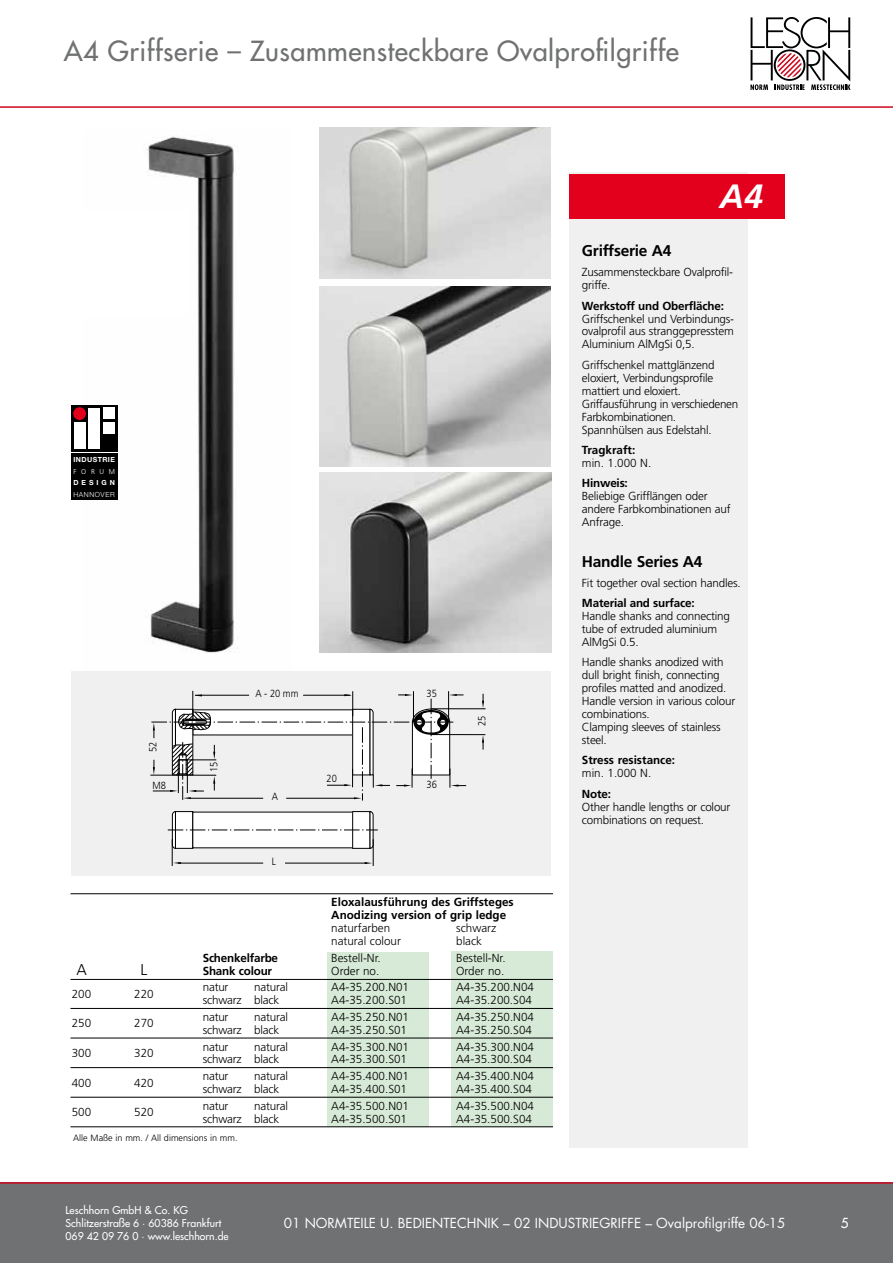
<style>
.page{position:relative;width:893px;height:1263px;background:#fff}
.page>*{position:absolute;margin:0;border:0;box-sizing:border-box;transform-origin:0 0}
.t1{font:italic 700 33.75px "Frutiger LT Std";color:#fff}
.t2{font:500 27px "Futura Std";letter-spacing:.02em;color:#707172}
.t3{font:700 15.6px "Frutiger LT Std";letter-spacing:-.015em;color:#000}
.t4{font:300 15.6px "Frutiger";color:#000}
.t5{font:13.5px "Futura Std";color:#fff}
.t6{font:500 13.5px "Futura Std";color:#fff}
.t7{font:300 11.7px/12.9px "Frutiger";letter-spacing:-.015em;color:#000}
.t8{font:700 11.7px/12.9px "Frutiger LT Std";letter-spacing:-.015em;color:#000}
.t9{font:500 10.5px/12.6px "Futura Std";color:#fff}
.t10{font:300 10.35px "Frutiger";color:#000;scale:.9 1}
.t11{font:300 9px "Frutiger";color:#000}
.t12{font:700 7.05px "Helvetica Neue";letter-spacing:.06em;color:#fff}
.t13{font:300 7.05px "Helvetica Neue";letter-spacing:.08em;color:#fff}
.t14{font:300 7.05px "Frutiger";letter-spacing:.67em;color:#fff}
.s1{font-weight:400}
</style>
<div class="page">
<div style="left:0;top:1182px;width:893px;height:81px;background:#707172"></div>
<hr style="left:0;top:1182px;width:893px;height:2px;background:#cd071e">
<hr style="left:0;top:106px;width:893px;height:2px;background:#cd071e">
<svg style="left:750px;top:17px;width:100px;height:73px"></svg>
<div style="left:569px;top:128px;width:179px;height:1020px;background:#f0f0f1"></div>
<div style="left:569px;top:174px;width:216px;height:44px;background:#e2001c"></div>
<div style="left:452px;top:951px;width:101px;height:175px;background:#d7ead7"></div>
<img style="left:147px;top:136px;width:91px;height:517px">
<div style="left:71px;top:671px;width:480px;height:205px;background:#f0f0f1"></div>
<hr style="left:150px;top:775px;width:66px;height:1px;background:#000">
<svg style="left:168px;top:811px;width:210px;height:55px"></svg>
<hr style="left:431px;top:708px;width:55px;height:1px;background:#000">
<hr style="left:431px;top:734px;width:54px;height:1px;background:#000">
<svg style="left:482px;top:694px;width:2px;height:14px"></svg>
<svg style="left:482px;top:735px;width:2px;height:15px"></svg>
<svg style="left:151px;top:691px;width:315px;height:109px"></svg>
<img style="left:320px;top:473px;width:231px;height:180px">
<img style="left:319px;top:286px;width:232px;height:180px">
<img style="left:320px;top:128px;width:231px;height:151px">
<div style="left:328px;top:952px;width:101px;height:174px;background:#d7ead7"></div>
<div style="left:71px;top:405px;width:47px;height:47px;background:#000"></div>
<div style="left:74px;top:422px;width:11px;height:27px;background:#fff"></div>
<div style="left:89px;top:408px;width:11px;height:41px;background:#fff"></div>
<div style="left:103px;top:422px;width:12px;height:12px;background:#fff"></div>
<div style="left:103px;top:408px;width:12px;height:11px;background:#fff"></div>
<div style="left:73px;top:407px;width:13px;height:13px;background:#e2001a;border-radius:50%"></div>
<div style="left:71px;top:453px;width:47px;height:47px;background:#000"></div>
<hr style="left:70px;top:893px;width:483px;height:1px;background:#000">
<hr style="left:70px;top:979px;width:483px;height:1px;background:#000">
<hr style="left:70px;top:1008px;width:483px;height:1px;background:#000">
<hr style="left:70px;top:1038px;width:483px;height:1px;background:#000">
<hr style="left:70px;top:1067px;width:483px;height:1px;background:#000">
<hr style="left:70px;top:1097px;width:483px;height:1px;background:#000">
<hr style="left:70px;top:1126px;width:483px;height:1px;background:#000">
<div style="left:43px;top:210px;width:146px;height:107px;background:#fff"></div>
<div style="left:554px;top:119px;width:236px;height:53px;background:#fff"></div>
<h2 class="t2" style="left:64px;top:34px;width:617px">A4 Griffserie – Zusammensteckbare Ovalprofilgriffe</h2>
<h1 class="t1" style="left:720px;top:177px;width:45px">A4</h1>
<p class="t12" style="left:73px;top:455px;width:43px">INDUSTRIE</p>
<p class="t14" style="left:73px;top:468px;width:43px">FORUM</p>
<p class="t12" style="left:73px;top:478px;width:43px">DESIGN</p>
<p class="t13" style="left:73px;top:490px;width:43px">HANNOVER</p>
<p class="t10" style="left:255px;top:688px;width:49px">A - 20 mm</p>
<p class="t10" style="left:426px;top:688px;width:13px">35</p>
<p class="t10" style="left:147px;top:752px;width:13px;rotate:-90deg">52</p>
<p class="t10" style="left:152px;top:779px;width:16px">M8</p>
<p class="t10" style="left:426px;top:779px;width:13px">36</p>
<p class="t10" style="left:272px;top:791px;width:8px">A</p>
<p class="t10" style="left:208px;top:772px;width:13px;rotate:-90deg">15</p>
<p class="t10" style="left:327px;top:773px;width:13px">20</p>
<p class="t10" style="left:272px;top:856px;width:6px">L</p>
<p class="t10" style="left:476px;top:726px;width:13px;rotate:-90deg">25</p>
<p class="t8" style="left:331px;top:896px;width:184px">Eloxalausführung des Griffsteges<br>Anodizing version of grip ledge</p>
<p class="t7" style="left:331px;top:922px;width:60px">naturfarben</p>
<p class="t7" style="left:456px;top:922px;width:42px">schwarz</p>
<p class="t7" style="left:331px;top:934px;width:71px">natural colour</p>
<p class="t7" style="left:456px;top:934px;width:27px">black</p>
<p class="t8" style="left:203px;top:951px;width:77px">Schenkelfarbe</p>
<p class="t7" style="left:331px;top:951px;width:51px">Bestell-Nr.</p>
<p class="t7" style="left:456px;top:951px;width:51px">Bestell-Nr.</p>
<h3 class="t4" style="left:76px;top:960px;width:12px">A</h3>
<h3 class="t4" style="left:140px;top:960px;width:8px">L</h3>
<p class="t8" style="left:203px;top:964px;width:71px">Shank colour</p>
<p class="t7" style="left:331px;top:964px;width:50px">Order no.</p>
<p class="t7" style="left:456px;top:964px;width:50px">Order no.</p>
<p class="t7" style="left:72px;top:987px;width:21px">200</p>
<p class="t7" style="left:134px;top:987px;width:21px">220</p>
<p class="t7" style="left:203px;top:981px;width:27px">natur</p>
<p class="t7" style="left:254px;top:981px;width:35px">natural</p>
<p class="t7" style="left:331px;top:981px;width:79px">A4-35.200.N01</p>
<p class="t7" style="left:456px;top:981px;width:79px">A4-35.200.N04</p>
<p class="t7" style="left:203px;top:994px;width:78px">schwarz black</p>
<p class="t7" style="left:331px;top:994px;width:77px">A4-35.200.S01</p>
<p class="t7" style="left:456px;top:994px;width:77px">A4-35.200.S04</p>
<p class="t7" style="left:72px;top:1017px;width:21px">250</p>
<p class="t7" style="left:134px;top:1017px;width:21px">270</p>
<p class="t7" style="left:72px;top:1046px;width:21px">300</p>
<p class="t7" style="left:134px;top:1046px;width:21px">320</p>
<p class="t7" style="left:72px;top:1076px;width:21px">400</p>
<p class="t7" style="left:134px;top:1076px;width:21px">420</p>
<p class="t7" style="left:72px;top:1106px;width:21px">500</p>
<p class="t7" style="left:134px;top:1106px;width:21px">520</p>
<p class="t7" style="left:203px;top:1010px;width:27px">natur</p>
<p class="t7" style="left:254px;top:1010px;width:35px">natural</p>
<p class="t7" style="left:331px;top:1010px;width:79px">A4-35.250.N01</p>
<p class="t7" style="left:456px;top:1010px;width:79px">A4-35.250.N04</p>
<p class="t7" style="left:203px;top:1023px;width:78px">schwarz black</p>
<p class="t7" style="left:331px;top:1023px;width:77px">A4-35.250.S01</p>
<p class="t7" style="left:456px;top:1023px;width:77px">A4-35.250.S04</p>
<p class="t7" style="left:203px;top:1040px;width:27px">natur</p>
<p class="t7" style="left:254px;top:1040px;width:35px">natural</p>
<p class="t7" style="left:331px;top:1040px;width:79px">A4-35.300.N01</p>
<p class="t7" style="left:456px;top:1040px;width:79px">A4-35.300.N04</p>
<p class="t7" style="left:203px;top:1053px;width:78px">schwarz black</p>
<p class="t7" style="left:331px;top:1053px;width:77px">A4-35.300.S01</p>
<p class="t7" style="left:456px;top:1053px;width:77px">A4-35.300.S04</p>
<p class="t7" style="left:203px;top:1069px;width:27px">natur</p>
<p class="t7" style="left:254px;top:1069px;width:35px">natural</p>
<p class="t7" style="left:331px;top:1069px;width:79px">A4-35.400.N01</p>
<p class="t7" style="left:456px;top:1069px;width:79px">A4-35.400.N04</p>
<p class="t7" style="left:203px;top:1082px;width:78px">schwarz black</p>
<p class="t7" style="left:331px;top:1082px;width:77px">A4-35.400.S01</p>
<p class="t7" style="left:456px;top:1082px;width:77px">A4-35.400.S04</p>
<p class="t7" style="left:203px;top:1099px;width:27px">natur</p>
<p class="t7" style="left:254px;top:1099px;width:35px">natural</p>
<p class="t7" style="left:331px;top:1099px;width:79px">A4-35.500.N01</p>
<p class="t7" style="left:456px;top:1099px;width:79px">A4-35.500.N04</p>
<p class="t7" style="left:203px;top:1112px;width:78px">schwarz black</p>
<p class="t7" style="left:331px;top:1112px;width:77px">A4-35.500.S01</p>
<p class="t7" style="left:456px;top:1112px;width:77px">A4-35.500.S04</p>
<p class="t11" style="left:73px;top:1132px;width:166px">Alle Maße in mm. / All dimensions in mm.</p>
<h3 class="t3" style="left:582px;top:241px;width:91px">Griffserie A4</h3>
<p class="t7" style="left:582px;top:266px;width:153px">Zusammensteckbare Ovalprofil - griffe.</p>
<p class="t8" style="left:582px;top:299px;width:143px">Werkstoff und Oberfläche:</p>
<p class="t7" style="left:582px;top:312px;width:154px;text-align:justify">Griffschenkel und Verbindungs&shy;ovalprofil aus stranggepresstem Aluminium AlMgSi 0,5.</p>
<p class="t7" style="left:582px;top:358px;width:158px">Griffschenkel mattglänzend eloxiert, Verbindungsprofile mattiert und eloxiert.<br>Griffausführung in verschiedenen<br>Farbkom binationen.<br>Spannhülsen aus Edelstahl.</p>
<p class="t8" style="left:582px;top:443px;width:55px">Tragkraft:</p>
<p class="t7" style="left:582px;top:456px;width:71px">min. 1.000 N.</p>
<p class="t8" style="left:582px;top:477px;width:47px">Hinweis:</p>
<p class="t7" style="left:582px;top:489px;width:150px">Beliebige Grifflängen oder andere Farbkombinationen auf<br>An frage.</p>
<h3 class="t3" style="left:582px;top:552px;width:122px">Handle Series A4</h3>
<p class="t7" style="left:582px;top:576px;width:160px">Fit together oval section handles.</p>
<p class="t8" style="left:582px;top:597px;width:114px">Material and surface:</p>
<p class="t7" style="left:582px;top:610px;width:149px">Handle shanks and connecting tube of extruded aluminium<br>AlMgSi 0.5.</p>
<p class="t7" style="left:582px;top:656px;width:155px">Handle shanks anodized with dull bright finish, connecting profiles matted and anodized.<br>Handle version in various colour combinations.<br>Clamping sleeves of stainless steel.</p>
<p class="t8" style="left:582px;top:754px;width:95px">Stress resistance:</p>
<p class="t7" style="left:582px;top:767px;width:71px">min. 1.000 N.</p>
<p class="t8" style="left:582px;top:787px;width:31px">Note:</p>
<p class="t7" style="left:582px;top:800px;width:150px">Other handle lengths or colour combinations on request.</p>
<p class="t9" style="left:66px;top:1204px;width:165px">Leschhorn GmbH &amp; Co. KG<br>Schlitzerstraße 6 <span class="s1">·</span> 60386 Frankfurt<br>069 42 09 76 0 <span class="s1">·</span> www.leschhorn.de</p>
<p class="t5" style="left:284px;top:1214px;width:299px">01 NORMTEILE U. BEDIENTECHN IK – 02 INDUSTRIE</p>
<p class="t5" style="left:599px;top:1214px;width:188px">GRI FFE – OVALPROFILGRIFFE 06-15</p>
<p class="t6" style="left:841px;top:1215px;width:9px">5</p>
</div>
